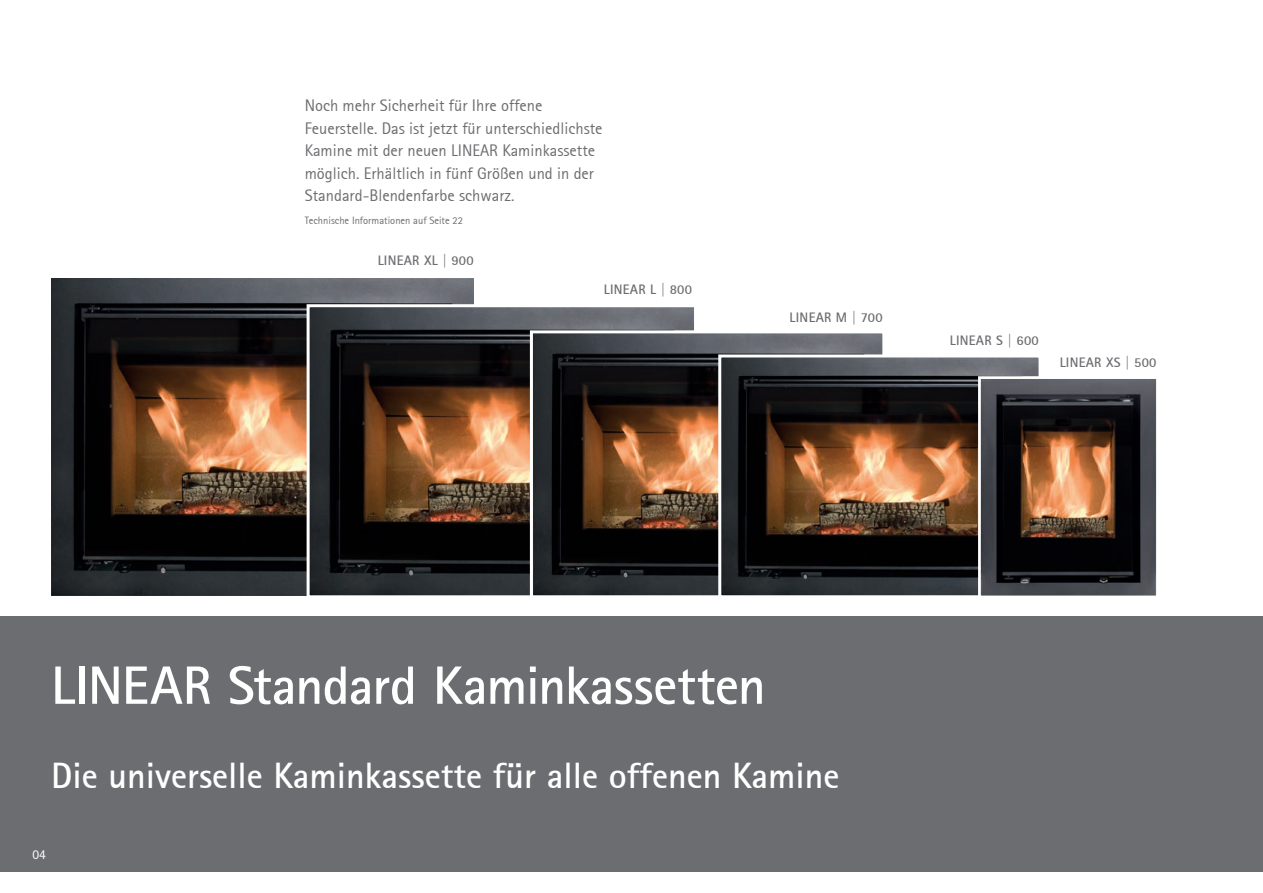
<style>
.page{position:relative;width:1263px;height:893px;background:#fff}
.page>*{position:absolute;margin:0;border:0;box-sizing:border-box;transform-origin:0 0}
.t1{font:700 54px "Rotis Sans Serif";letter-spacing:-.015em;color:#fff}
.t2{font:700 36px "Rotis Sans Serif";color:#fff}
.t3{font:16.5px/22.5px "Rotis Sans Serif";color:#6c6d70}
.t4{font:700 13.5px "Rotis Sans Serif";letter-spacing:.02em;color:#6c6d70}
.t5{font:13.5px "Rotis Sans Serif";color:#fff}
.t6{font:10.5px "Rotis Sans Serif";color:#6c6d70}
</style>
<div class="page">
<div style="left:0;top:617px;width:1263px;height:255px;background:#6c6d70"></div>
<img style="left:51px;top:279px;width:423px;height:316px">
<svg style="left:305px;top:303px;width:389px;height:293px;background:#4b3c32"></svg>
<svg style="left:528px;top:329px;width:355px;height:267px;background:#4a3d34"></svg>
<svg style="left:717px;top:353px;width:322px;height:243px;background:#4d3c30"></svg>
<svg style="left:977px;top:375px;width:180px;height:221px;background:#4b3c34"></svg>
<p class="t3" style="left:305px;top:94px;width:299px">Noch mehr Sicherheit für Ihre offene Feuerstelle. Das ist jetzt für unterschiedlichste Kamine mit der neuen LINEAR Kaminkassette möglich. Erhältlich in fünf Größen und in der Standard-Blendenfarbe schwarz.</p>
<p class="t6" style="left:305px;top:214px;width:160px">Technische Informationen auf Seite 22</p>
<p class="t4" style="left:378px;top:252px;width:97px">LINEAR XL | 900</p>
<p class="t4" style="left:604px;top:281px;width:90px">LINEAR L | 800</p>
<p class="t4" style="left:790px;top:309px;width:94px">LINEAR M | 700</p>
<p class="t4" style="left:950px;top:332px;width:90px">LINEAR S | 600</p>
<p class="t4" style="left:1060px;top:354px;width:98px">LINEAR XS | 500</p>
<h1 class="t1" style="left:51px;top:651px;width:716px">LINEAR Standard Kaminkassetten</h1>
<h2 class="t2" style="left:51px;top:753px;width:790px">Die universelle Kaminkassette für alle offenen Kamine</h2>
<p class="t5" style="left:32px;top:847px;width:15px">04</p>
</div>
